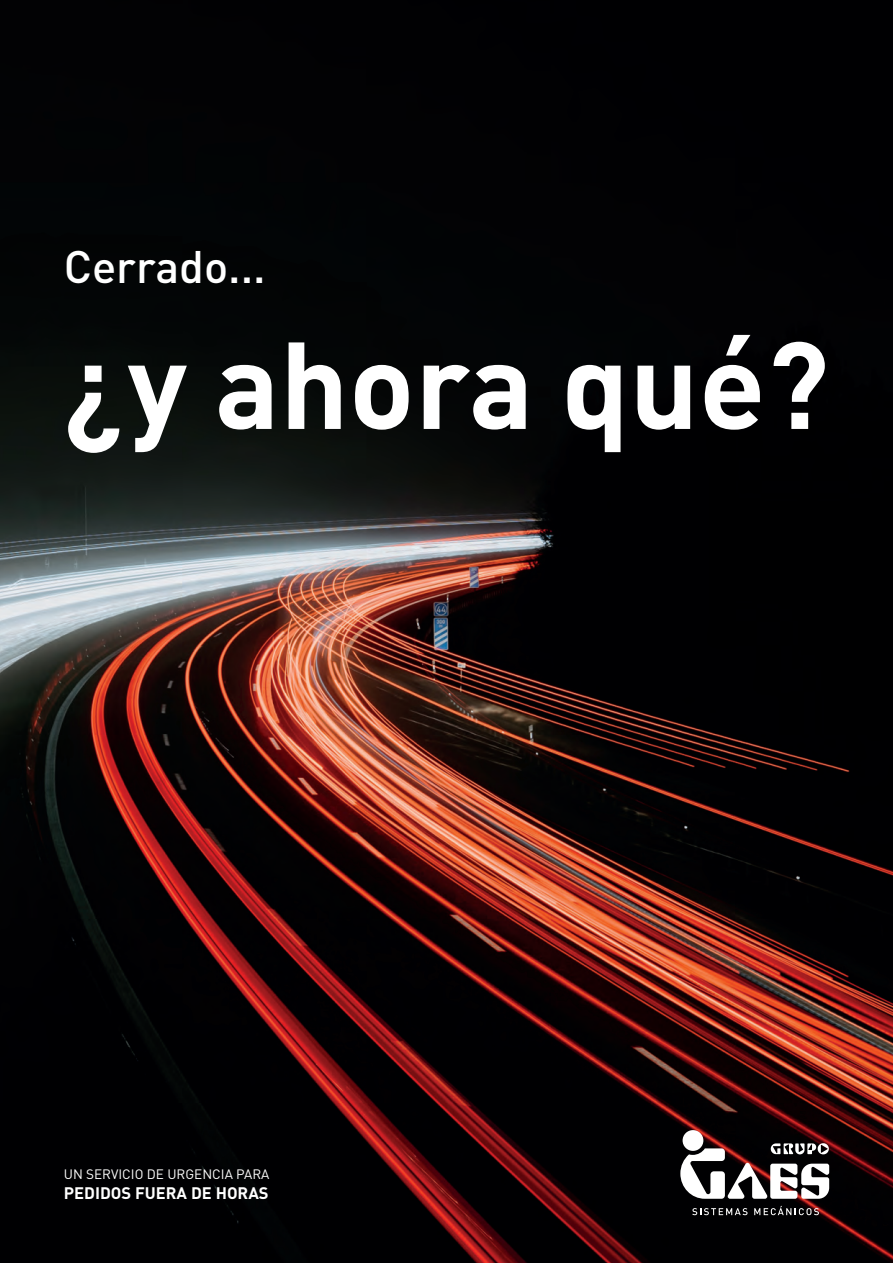
<style>
.page{position:relative;width:893px;height:1263px;background:#fff}
.page>*{position:absolute;margin:0;border:0;box-sizing:border-box;transform-origin:0 0}
.t1{font:700 121.5px "DIN Pro";color:#fff}
.t2{font:500 45px "DIN Pro";color:#fff}
.t3{font:700 16.5px "DIN Pro";color:#fff}
.t4{font:13.5px "DIN Pro";color:#fff}
</style>
<div class="page">
<img style="left:0;top:0;width:893px;height:1263px">
<div style="left:683px;top:1130px;width:20px;height:21px;background:#fff;border-radius:50%"></div>
<svg style="left:680px;top:1143px;width:149px;height:56px"></svg>
<svg style="left:692px;top:1208px;width:55px;height:7px"></svg>
<svg style="left:754px;top:1206px;width:65px;height:9px"></svg>
<p class="t2" style="left:64px;top:236px;width:204px">Cerrado...</p>
<p class="t1" style="left:64px;top:302px;width:767px">¿y ahora qué?</p>
<p class="t4" style="left:64px;top:1165px;width:207px">UN SERVICIO DE URGENCIA PARA</p>
<p class="t3" style="left:64px;top:1182px;width:206px">PEDIDOS FUERA DE HORAS</p>
</div>
